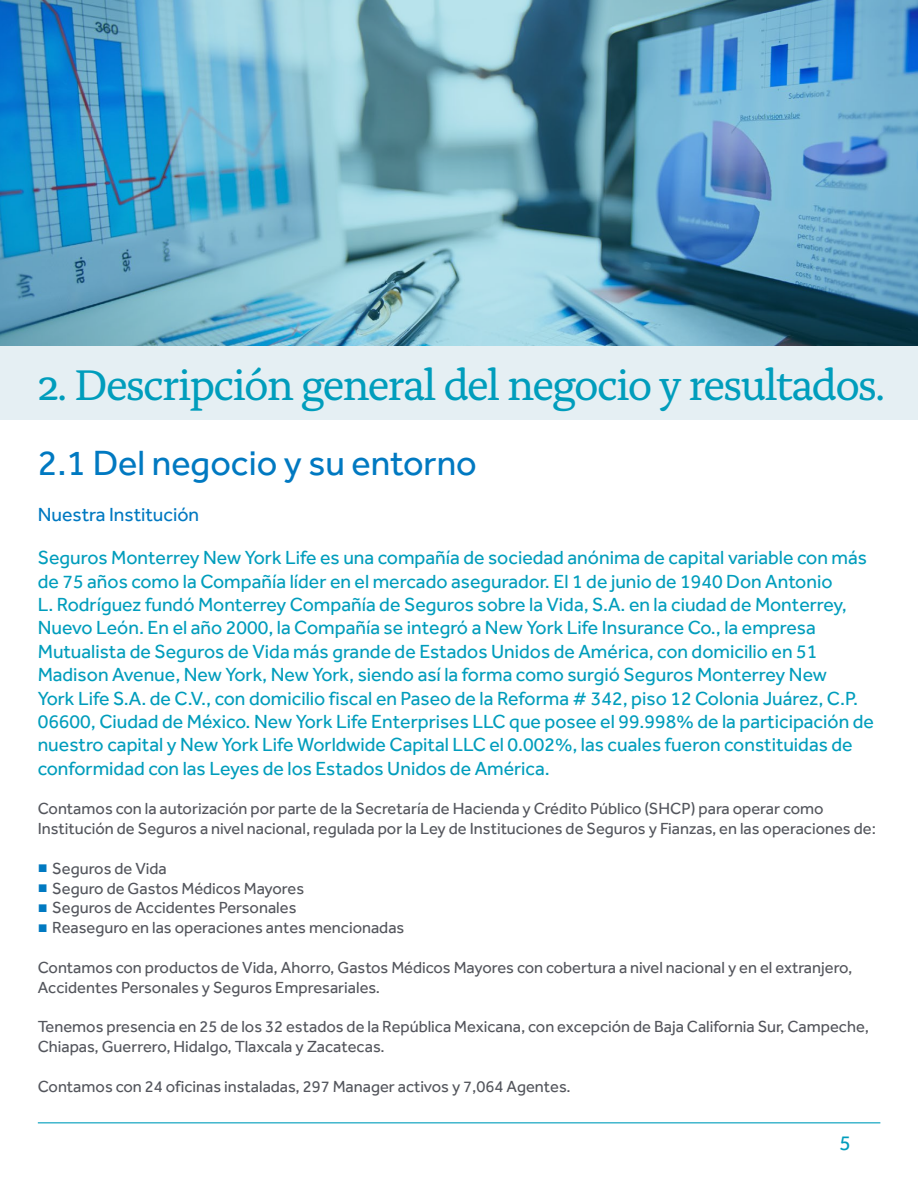
<style>
.page{position:relative;width:918px;height:1188px;background:#fff}
.page>*{position:absolute;margin:0;border:0;box-sizing:border-box;transform-origin:0 0}
.t1{font:45px "Alda OT";letter-spacing:-.045em;color:#009dbc}
.t2{font:36px "NYLIC Effra";color:#0079c1}
.t3{font:21px "NYLIC Effra";color:#009dbc}
.t4{font:19.5px/23.4px "NYLIC Effra";color:#009dbc}
.t5{font:19.5px "NYLIC Effra";color:#0079c1}
.t6{font:16.5px/19.8px "NYLIC Effra";color:#53555c}
.s1{font-family:"Arial";color:#0079c1}
</style>
<div class="page">
<hr style="left:38px;top:1122px;width:842px;height:1px;background:#009dbc">
<img style="left:0;top:0;width:918px;height:347px">
<div style="left:0;top:347px;width:918px;height:73px;background:#e5eff3"></div>
<h1 class="t1" style="left:38px;top:366px;width:850px">2. Descripción general del negocio y resultados.</h1>
<h2 class="t2" style="left:38px;top:442px;width:441px">2.1 Del negocio y su entorno</h2>
<p class="t5" style="left:38px;top:503px;width:163px">Nuestra Institución</p>
<p class="t4" style="left:38px;top:546px;width:838px">Seguros Monterrey New York Life es una compañía de sociedad anónima de capital variable con más de 75 años como la Compañía líder en el mercado asegurador. El 1 de junio de 1940 Don Antonio<br>L. Rodríguez fundó Monterrey Compañía de Seguros sobre la Vida, S.A. en la ciudad de Monterrey, Nuevo León. En el año 2000, la Compañía se integró a New York Life Insurance Co., la empresa Mutualista de Seguros de Vida más grande de Estados Unidos de América, con domicilio en 51<br>Madison Avenue, New York, New York, siendo así la forma como surgió Seguros Monterrey New<br>York Life S.A. de C.V., con domicilio fiscal en Paseo de la Reforma # 342, piso 12 Colonia Juárez, C.P.<br>06600, Ciudad de México. New York Life Enterprises LLC que posee el 99.998% de la participación de nuestro capital y New York Life Worldwide Capital LLC el 0.002%, las cuales fueron constituidas de conformidad con las Leyes de los Estados Unidos de América.</p>
<p class="t6" style="left:38px;top:799px;width:840px">Contamos con la autorización por parte de la Secretaría de Hacienda y Crédito Público (SHCP) para operar como<br>Institución de Seguros a nivel nacional, regulada por la Ley de Instituciones de Seguros y Fianzas, en las operaciones de:</p>
<p class="t6" style="left:38px;top:858px;width:131px"><span class="s1">■</span> Seguros de Vida</p>
<p class="t6" style="left:38px;top:878px;width:268px"><span class="s1">■</span> Seguro de Gastos Médicos Mayores</p>
<p class="t6" style="left:38px;top:898px;width:260px"><span class="s1">■</span> Seguros de Accidentes Personales</p>
<p class="t6" style="left:38px;top:918px;width:368px"><span class="s1">■</span> Reaseguro en las operaciones antes mencionadas</p>
<p class="t6" style="left:38px;top:957px;width:816px">Contamos con productos de Vida, Ahorro, Gastos Médicos Mayores con cobertura a nivel nacional y en el extranjero,<br>Accidentes Personales y Seguros Empresariales.</p>
<p class="t6" style="left:38px;top:1017px;width:833px">Tenemos presencia en 25 de los 32 estados de la República Mexicana, con excepción de Baja California Sur, Campeche,<br>Chiapas, Guerrero, Hidalgo, Tlaxcala y Zacatecas.</p>
<p class="t6" style="left:38px;top:1076px;width:534px">Contamos con 24 oficinas instaladas, 297 Manager activos y 7,064 Agentes.</p>
<p class="t3" style="left:839px;top:1131px;width:13px">5</p>
</div>
